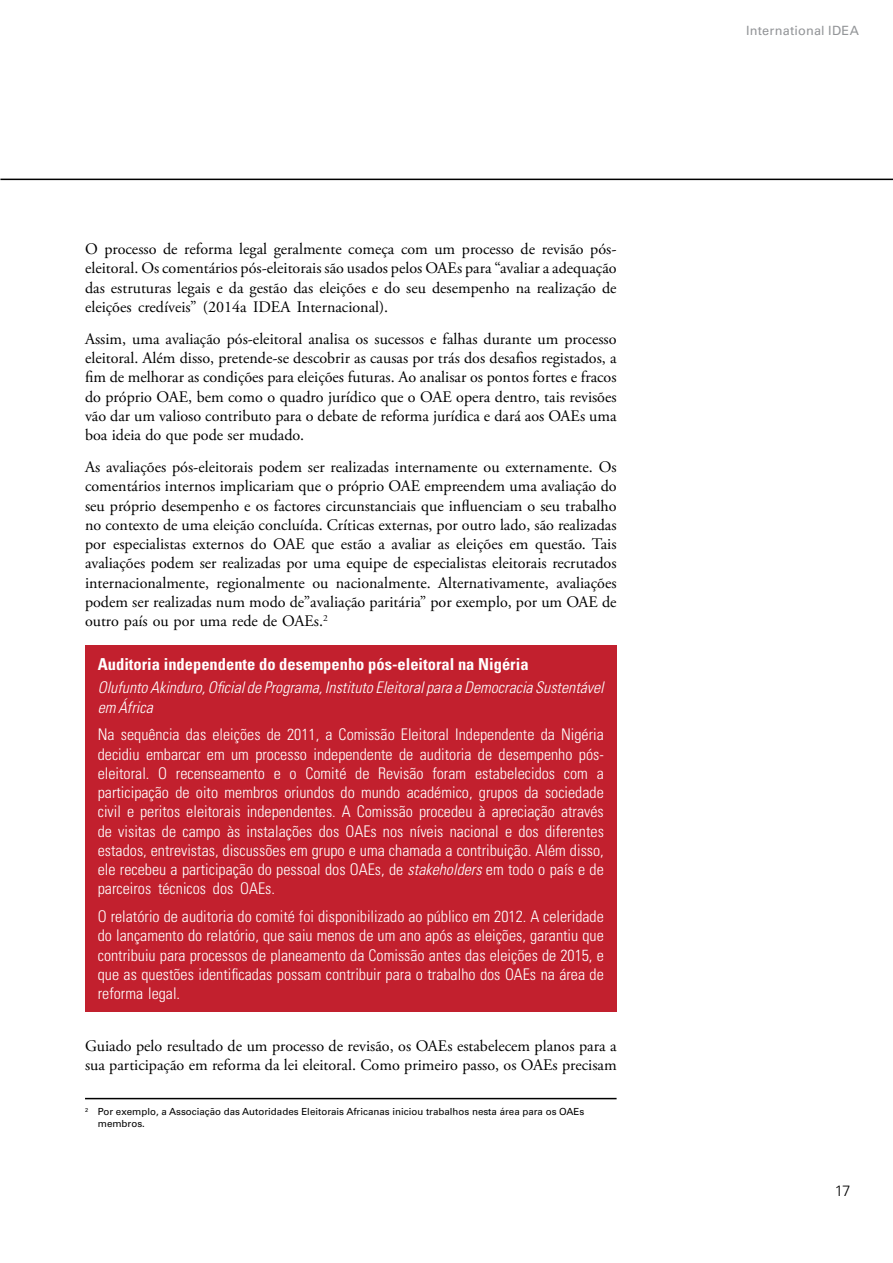
<style>
.page{position:relative;width:893px;height:1263px;background:#fff}
.page>*{position:absolute;margin:0;border:0;box-sizing:border-box;transform-origin:0 0}
.t1{font:700 condensed 16.5px "Univers LT Std";color:#fff}
.t2{font:16.05px/19.2px "Adobe Garamond Pro";color:#000;text-align:justify}
.t3{font:300 condensed 16.05px/19.2px "Univers LT Std";color:#fff;text-align:justify}
.t4{font:italic 300 condensed 16.05px/19.2px "Univers LT Std";color:#fff}
.t5{font:300 15px "Univers LT Std";color:#000}
.t6{font:12.75px "Univers LT Std";letter-spacing:.015em;color:#939598}
.t7{font:9.75px/12px "Univers LT Std";color:#000}
.s1{font-style:italic}
</style>
<div class="page">
<hr style="left:0;top:179px;width:893px;height:1px;background:#000">
<div style="left:85px;top:645px;width:532px;height:367px;background:#c2202e"></div>
<hr style="left:85px;top:1098px;width:532px;height:1px;background:#000">
<p class="t2" style="left:85px;top:240px;width:533px">O processo de reforma legal geralmente começa com um processo de revisão pós&shy;eleitoral. Os comentários pós-eleitorais são usados pelos OAEs para “avaliar a adequação das estruturas legais e da gestão das eleições e do seu desempenho na realização de eleições credíveis” (2014a IDEA Internacional).</p>
<p class="t2" style="left:85px;top:330px;width:533px">Assim, uma avaliação pós-eleitoral analisa os sucessos e falhas durante um processo eleitoral. Além disso, pretende-se descobrir as causas por trás dos desafios registados, a fim de melhorar as condições para eleições futuras. Ao analisar os pontos fortes e fracos do próprio OAE, bem como o quadro jurídico que o OAE opera dentro, tais revisões vão dar um valioso contributo para o debate de reforma jurídica e dará aos OAEs uma boa ideia do que pode ser mudado.</p>
<p class="t2" style="left:85px;top:458px;width:533px">As avaliações pós-eleitorais podem ser realizadas internamente ou externamente. Os comentários internos implicariam que o próprio OAE empreendem uma avaliação do seu próprio desempenho e os factores circunstanciais que influenciam o seu trabalho no contexto de uma eleição concluída. Críticas externas, por outro lado, são realizadas por especialistas externos do OAE que estão a avaliar as eleições em questão. Tais avaliações podem ser realizadas por uma equipe de especialistas eleitorais recrutados internacionalmente, regionalmente ou nacionalmente. Alternativamente, avaliações podem ser realizadas num modo de”avaliação paritária” por exemplo, por um OAE de outro país ou por uma rede de OAEs.<sup>2</sup></p>
<p class="t1" style="left:98px;top:654px;width:432px">Auditoria independente do desempenho pós-eleitoral na Nigéria</p>
<p class="t4" style="left:98px;top:678px;width:508px">Olufunto Akinduro, Oficial de Programa, Instituto Eleitoral para a Democracia Sustentável em África</p>
<p class="t3" style="left:98px;top:725px;width:508px">Na sequência das eleições de 2011, a Comissão Eleitoral Independente da Nigéria decidiu embarcar em um processo independente de auditoria de desempenho pós&shy;eleitoral. O recenseamento e o Comité de Revisão foram estabelecidos com a participação de oito membros oriundos do mundo académico, grupos da sociedade civil e peritos eleitorais independentes. A Comissão procedeu à apreciação através de visitas de campo às instalações dos OAEs nos níveis nacional e dos diferentes estados, entrevistas, discussões em grupo e uma chamada a contribuição. Além disso, ele recebeu a participação do pessoal dos OAEs, de <span class="s1">stakeholders</span> em todo o país e de parceiros técnicos dos OAEs.</p>
<p class="t3" style="left:98px;top:907px;width:508px">O relatório de auditoria do comité foi disponibilizado ao público em 2012. A celeridade do lançamento do relatório, que saiu menos de um ano após as eleições, garantiu que contribuiu para processos de planeamento da Comissão antes das eleições de 2015, e que as questões identificadas possam contribuir para o trabalho dos OAEs na área de reforma legal.</p>
<p class="t2" style="left:85px;top:1036px;width:533px">Guiado pelo resultado de um processo de revisão, os OAEs estabelecem planos para a sua participação em reforma da lei eleitoral. Como primeiro passo, os OAEs precisam</p>
<p class="t7" style="left:98px;top:1105px;width:488px;text-indent:-13px"><sup>2</sup> Por exemplo, a Associação das Autoridades Eleitorais Africanas iniciou trabalhos nesta área para os OAEs membros.</p>
<p class="t6" style="left:746px;top:23px;width:114px">International IDEA</p>
<p class="t5" style="left:835px;top:1181px;width:17px">17</p>
</div>
